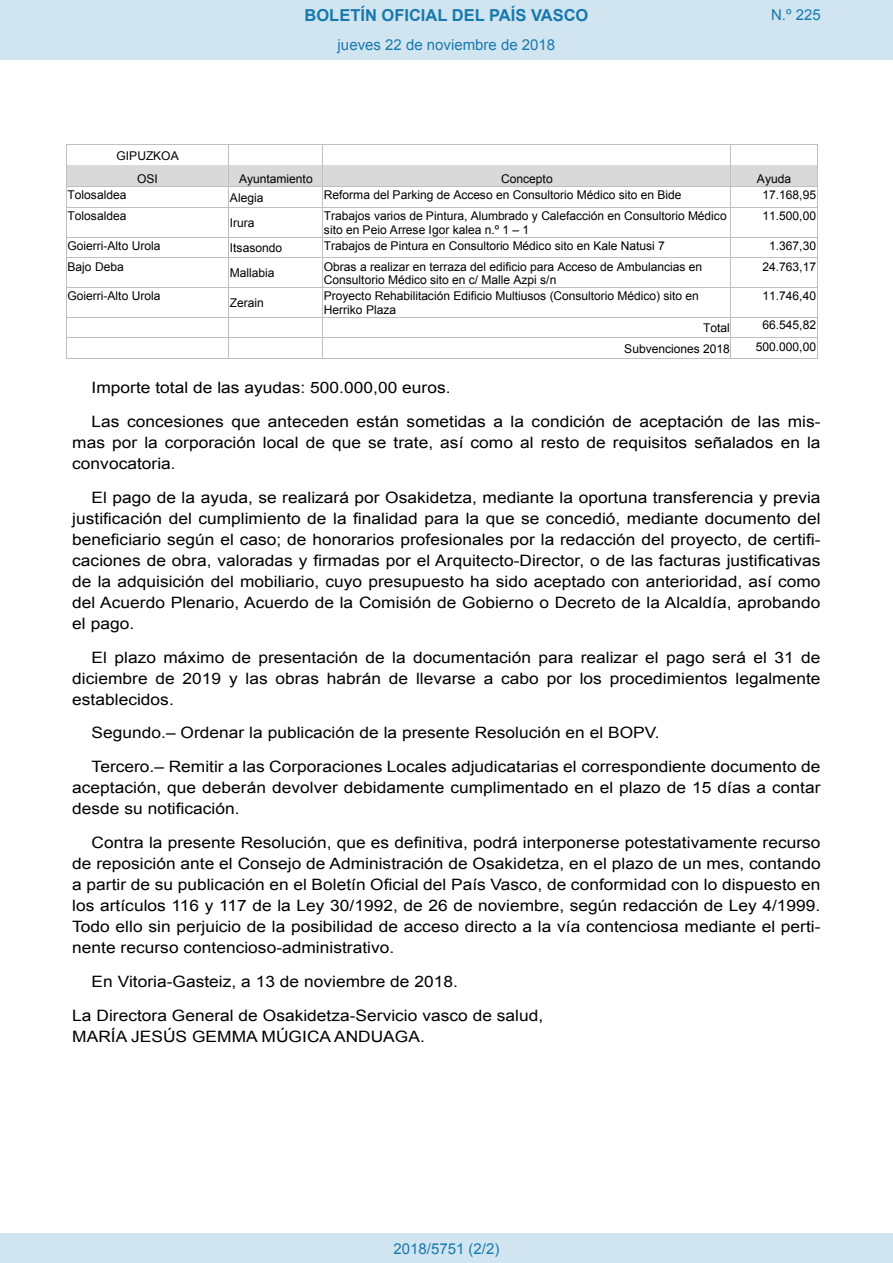
<style>
.page{position:relative;width:893px;height:1263px;background:#fff}
.page>*{position:absolute;margin:0;border:0;box-sizing:border-box;transform-origin:0 0}
.t1{font:700 16.5px "Arial";color:#1879ad}
.BOPVDetalle{font:15.6px/21px "Arial";color:#000;text-align:justify;scale:1.11 1}
.BOPVFirmaPuesto{font:15.6px "Arial";color:#000;scale:1.11 1}
.BOPVFirmaLugFec{font:15.6px "Arial";color:#000;scale:1.11 1}
.BOPVFirmaNombre{font:15.6px "Arial";color:#000;scale:1.11 1}
.Paginacion_Centro{font:15px "Arial";color:#1879ad}
.t2{font:12px/13.8px "Arial";letter-spacing:-.005em;color:#000}
</style>
<div class="page">
<div style="left:0;top:0;width:893px;height:60px;background:#d0e5f0"></div>
<div style="left:0;top:1233px;width:893px;height:30px;background:#d0e5f0"></div>
<hr style="left:67px;top:144px;width:161px;height:1px;background:#bfbfbf">
<hr style="left:229px;top:144px;width:93px;height:1px;background:#bfbfbf">
<hr style="left:323px;top:144px;width:407px;height:1px;background:#bfbfbf">
<hr style="left:731px;top:144px;width:86px;height:1px;background:#bfbfbf">
<div style="left:67px;top:166px;width:161px;height:20px;background:#d9d9d9"></div>
<div style="left:229px;top:166px;width:93px;height:20px;background:#d9d9d9"></div>
<div style="left:323px;top:166px;width:407px;height:20px;background:#d9d9d9"></div>
<div style="left:731px;top:166px;width:86px;height:20px;background:#d9d9d9"></div>
<hr style="left:67px;top:165px;width:161px;height:1px;background:#bfbfbf">
<hr style="left:229px;top:165px;width:93px;height:1px;background:#bfbfbf">
<hr style="left:323px;top:165px;width:407px;height:1px;background:#bfbfbf">
<hr style="left:731px;top:165px;width:86px;height:1px;background:#bfbfbf">
<hr style="left:67px;top:186px;width:161px;height:1px;background:#bfbfbf">
<hr style="left:229px;top:186px;width:93px;height:1px;background:#bfbfbf">
<hr style="left:323px;top:186px;width:407px;height:1px;background:#bfbfbf">
<hr style="left:731px;top:186px;width:86px;height:1px;background:#bfbfbf">
<hr style="left:67px;top:207px;width:161px;height:1px;background:#bfbfbf">
<hr style="left:229px;top:207px;width:93px;height:1px;background:#bfbfbf">
<hr style="left:323px;top:207px;width:407px;height:1px;background:#bfbfbf">
<hr style="left:731px;top:207px;width:86px;height:1px;background:#bfbfbf">
<hr style="left:67px;top:237px;width:161px;height:1px;background:#bfbfbf">
<hr style="left:229px;top:237px;width:93px;height:1px;background:#bfbfbf">
<hr style="left:323px;top:237px;width:407px;height:1px;background:#bfbfbf">
<hr style="left:731px;top:237px;width:86px;height:1px;background:#bfbfbf">
<hr style="left:67px;top:258px;width:161px;height:1px;background:#bfbfbf">
<hr style="left:229px;top:258px;width:93px;height:1px;background:#bfbfbf">
<hr style="left:323px;top:258px;width:407px;height:1px;background:#bfbfbf">
<hr style="left:731px;top:258px;width:86px;height:1px;background:#bfbfbf">
<hr style="left:67px;top:287px;width:161px;height:1px;background:#bfbfbf">
<hr style="left:229px;top:287px;width:93px;height:1px;background:#bfbfbf">
<hr style="left:323px;top:287px;width:407px;height:1px;background:#bfbfbf">
<hr style="left:731px;top:287px;width:86px;height:1px;background:#bfbfbf">
<hr style="left:67px;top:317px;width:161px;height:1px;background:#bfbfbf">
<hr style="left:229px;top:317px;width:93px;height:1px;background:#bfbfbf">
<hr style="left:323px;top:317px;width:407px;height:1px;background:#bfbfbf">
<hr style="left:731px;top:317px;width:86px;height:1px;background:#bfbfbf">
<hr style="left:67px;top:338px;width:161px;height:1px;background:#bfbfbf">
<hr style="left:229px;top:338px;width:93px;height:1px;background:#bfbfbf">
<hr style="left:323px;top:338px;width:407px;height:1px;background:#bfbfbf">
<hr style="left:731px;top:338px;width:86px;height:1px;background:#bfbfbf">
<svg style="left:66px;top:144px;width:1px;height:215px"></svg>
<hr style="left:67px;top:359px;width:161px;height:1px;background:#bfbfbf">
<svg style="left:228px;top:144px;width:1px;height:215px"></svg>
<hr style="left:229px;top:359px;width:93px;height:1px;background:#bfbfbf">
<svg style="left:322px;top:144px;width:1px;height:215px"></svg>
<hr style="left:323px;top:359px;width:407px;height:1px;background:#bfbfbf">
<svg style="left:730px;top:144px;width:1px;height:215px"></svg>
<hr style="left:731px;top:359px;width:86px;height:1px;background:#bfbfbf">
<svg style="left:817px;top:144px;width:1px;height:215px"></svg>
<p class="t2" style="left:116px;top:144px;width:64px;line-height:23.7px;text-align:center">GIPUZKOA<br>OSI</p>
<p class="t1" style="left:305px;top:4px;width:285px">BOLETÍN OFICIAL DEL PAÍS VASCO</p>
<p class="Paginacion_Centro" style="left:338px;top:35px;width:219px">jueves 22 de noviembre de 2018</p>
<p class="Paginacion_Centro" style="left:771px;top:5px;width:51px">N.º 225</p>
<p class="t2" style="left:239px;top:172px;width:75px">Ayuntamiento</p>
<p class="t2" style="left:501px;top:172px;width:53px">Concepto</p>
<p class="t2" style="left:757px;top:172px;width:36px">Ayuda</p>
<p class="t2" style="left:68px;top:188px;width:60px">Tolosaldea</p>
<p class="t2" style="left:230px;top:191px;width:35px">Alegia</p>
<p class="t2" style="left:324px;top:188px;width:359px">Reforma del Parking de Acceso en Consultorio Médico sito en Bide</p>
<p class="t2" style="left:763px;top:188px;width:55px">17.168,95</p>
<p class="t2" style="left:68px;top:209px;width:60px">Tolosaldea</p>
<p class="t2" style="left:230px;top:216px;width:26px">Irura</p>
<p class="t2" style="left:324px;top:209px;width:404px">Trabajos varios de Pintura, Alumbrado y Calefacción en Consultorio Médico sito en Peio Arrese Igor kalea n.º 1 – 1</p>
<p class="t2" style="left:763px;top:209px;width:55px">11.500,00</p>
<p class="t2" style="left:68px;top:239px;width:94px">Goierri-Alto Urola</p>
<p class="t2" style="left:230px;top:241px;width:54px">Itsasondo</p>
<p class="t2" style="left:324px;top:239px;width:342px">Trabajos de Pintura en Consultorio Médico sito en Kale Natusi 7</p>
<p class="t2" style="left:769px;top:239px;width:48px">1.367,30</p>
<p class="t2" style="left:68px;top:260px;width:58px">Bajo Deba</p>
<p class="t2" style="left:230px;top:266px;width:46px">Mallabia</p>
<p class="t2" style="left:324px;top:260px;width:380px">Obras a realizar en terraza del edificio para Acceso de Ambulancias en<br>Consultorio Médico sito en c/ Malle Azpi s/n</p>
<p class="t2" style="left:763px;top:260px;width:55px">24.763,17</p>
<p class="t2" style="left:68px;top:289px;width:94px">Goierri-Alto Urola</p>
<p class="t2" style="left:230px;top:296px;width:36px">Zerain</p>
<p class="t2" style="left:324px;top:289px;width:376px">Proyecto Rehabilitación Edificio Multiusos (Consultorio Médico) sito en<br>Herriko Plaza</p>
<p class="t2" style="left:763px;top:289px;width:55px">11.746,40</p>
<p class="t2" style="left:703px;top:321px;width:28px">Total</p>
<p class="t2" style="left:762px;top:318px;width:55px">66.545,82</p>
<p class="t2" style="left:624px;top:342px;width:107px">Subvenciones 2018</p>
<p class="t2" style="left:756px;top:339px;width:62px">500.000,00</p>
<p class="BOPVDetalle" style="left:92px;top:378px;width:325px">Importe total de las ayudas: 500.000,00 euros.</p>
<p class="BOPVDetalle" style="left:72px;top:411px;width:676px;text-indent:19px">Las concesiones que anteceden están sometidas a la condición de aceptación de las mis&shy;mas por la corporación local de que se trate, así como al resto de requisitos señalados en la convocatoria.</p>
<p class="BOPVDetalle" style="left:72px;top:487px;width:676px;text-indent:19px">El pago de la ayuda, se realizará por Osakidetza, mediante la oportuna transferencia y previa justificación del cumplimiento de la finalidad para la que se concedió, mediante documento del beneficiario según el caso; de honorarios profesionales por la redacción del proyecto, de certifi&shy;caciones de obra, valoradas y firmadas por el Arquitecto-Director, o de las facturas justificativas de la adquisición del mobiliario, cuyo presupuesto ha sido aceptado con anterioridad, así como del Acuerdo Plenario, Acuerdo de la Comisión de Gobierno o Decreto de la Alcaldía, aprobando el pago.</p>
<p class="BOPVDetalle" style="left:72px;top:647px;width:676px;text-indent:19px">El plazo máximo de presentación de la documentación para realizar el pago será el 31 de diciembre de 2019 y las obras habrán de llevarse a cabo por los procedimientos legalmente establecidos.</p>
<p class="BOPVDetalle" style="left:92px;top:723px;width:513px">Segundo.– Ordenar la publicación de la presente Resolución en el BOPV.</p>
<p class="BOPVDetalle" style="left:72px;top:756px;width:676px;text-indent:19px">Tercero.– Remitir a las Corporaciones Locales adjudicatarias el correspondiente documento de aceptación, que deberán devolver debidamente cumplimentado en el plazo de 15 días a contar desde su notificación.</p>
<p class="BOPVDetalle" style="left:72px;top:832px;width:676px;text-indent:19px">Contra la presente Resolución, que es definitiva, podrá interponerse potestativamente recurso de reposición ante el Consejo de Administración de Osakidetza, en el plazo de un mes, contando a partir de su publicación en el Boletín Oficial del País Vasco, de conformidad con lo dispuesto en los artículos 116 y 117 de la Ley 30/1992, de 26 de noviembre, según redacción de Ley 4/1999.<br>Todo ello sin perjuicio de la posibilidad de acceso directo a la vía contenciosa mediante el perti&shy;nente recurso contencioso-administrativo.</p>
<p class="BOPVFirmaLugFec" style="left:92px;top:971px;width:331px">En Vitoria-Gasteiz, a 13 de noviembre de 2018.</p>
<p class="BOPVFirmaPuesto" style="left:72px;top:1005px;width:426px">La Directora General de Osakidetza-Servicio vasco de salud,</p>
<p class="BOPVFirmaNombre" style="left:72px;top:1026px;width:319px">MARÍA JESÚS GEMMA MÚGICA ANDUAGA.</p>
<p class="Paginacion_Centro" style="left:393px;top:1238px;width:107px">2018/5751 (2/2)</p>
</div>
